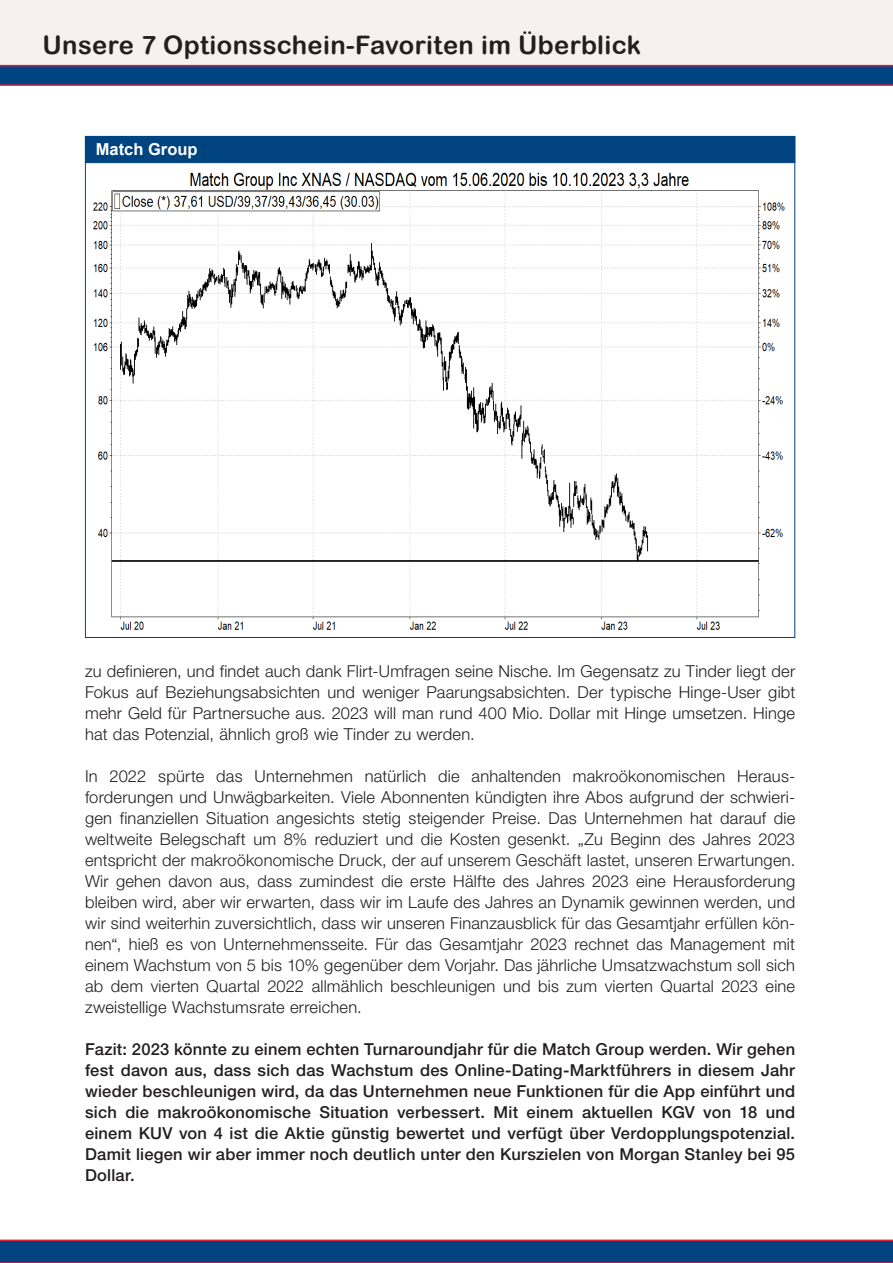
<style>
.page{position:relative;width:893px;height:1263px;background:#fff}
.page>*{position:absolute;margin:0;border:0;box-sizing:border-box;transform-origin:0 0}
._01__Headline{font:25.5px "Arial Rounded MT Bold";letter-spacing:.015em;color:#231f20}
.t1{font:300 16.5px/21px "Helvetica Neue";letter-spacing:.01em;color:#231f20;text-align:justify}
.t2{font:500 16.5px/21px "Helvetica Neue";letter-spacing:.015em;color:#231f20;text-align:justify}
.t3{font:700 16.5px "Arial";color:#fff}
</style>
<div class="page">
<div style="left:1px;top:0;width:892px;height:85px;background:#f6f1f0"></div>
<svg style="left:0;top:65px;width:893px;height:21px;background:#1f3f78"></svg>
<svg style="left:0;top:1239px;width:893px;height:24px;background:#1a447d"></svg>
<div style="left:85px;top:136px;width:710px;height:27px;background:#004381;border:1px solid #004381"></div>
<img style="left:94px;top:172px;width:690px;height:458px">
<p class="_01__Headline" style="left:43px;top:30px;width:600px">Unsere 7 Optionsschein-Favoriten im Überblick</p>
<p class="t3" style="left:96px;top:137px;width:103px">Match Group</p>
<p class="t3" style="left:96px;top:137px;width:70px">Vol abox</p>
<p class="t1" style="left:85px;top:661px;width:712px">zu definieren, und findet auch dank Flirt-Umfragen seine Nische. Im Gegensatz zu Tinder liegt der Fokus auf Beziehungsabsichten und weniger Paarungsabsichten. Der typische Hinge-User gibt mehr Geld für Partnersuche aus. 2023 will man rund 400 Mio. Dollar mit Hinge umsetzen. Hinge hat das Potenzial, ähnlich groß wie Tinder zu werden.</p>
<p class="t1" style="left:85px;top:766px;width:712px">In 2022 spürte das Unternehmen natürlich die anhaltenden makroökonomischen Heraus&shy;forderungen und Unwägbarkeiten. Viele Abonnenten kündigten ihre Abos aufgrund der schwieri&shy;gen finanziellen Situation angesichts stetig steigender Preise. Das Unternehmen hat darauf die weltweite Belegschaft um 8% reduziert und die Kosten gesenkt. „Zu Beginn des Jahres 2023 entspricht der makroökonomische Druck, der auf unserem Geschäft lastet, unseren Erwartungen.<br>Wir gehen davon aus, dass zumindest die erste Hälfte des Jahres 2023 eine Herausforderung bleiben wird, aber wir erwarten, dass wir im Laufe des Jahres an Dynamik gewinnen werden, und wir sind weiterhin zuversichtlich, dass wir unseren Finanzausblick für das Gesamtjahr erfüllen kön&shy;nen“, hieß es von Unternehmensseite. Für das Gesamtjahr 2023 rechnet das Management mit einem Wachstum von 5 bis 10% gegenüber dem Vorjahr. Das jährliche Umsatzwachstum soll sich ab dem vierten Quartal 2022 allmählich beschleunigen und bis zum vierten Quartal 2023 eine zweistellige Wachstumsrate erreichen.</p>
<p class="t2" style="left:85px;top:1039px;width:712px">Fazit: 2023 könnte zu einem echten Turnaroundjahr für die Match Group werden. Wir gehen fest davon aus, dass sich das Wachstum des Online-Dating-Marktführers in diesem Jahr wieder beschleunigen wird, da das Unternehmen neue Funktionen für die App einführt und sich die makroökonomische Situation verbessert. Mit einem aktuellen KGV von 18 und einem KUV von 4 ist die Aktie günstig bewertet und verfügt über Verdopplungspotenzial.<br>Damit liegen wir aber immer noch deutlich unter den Kurszielen von Morgan Stanley bei 95<br>Dollar.</p>
</div>
